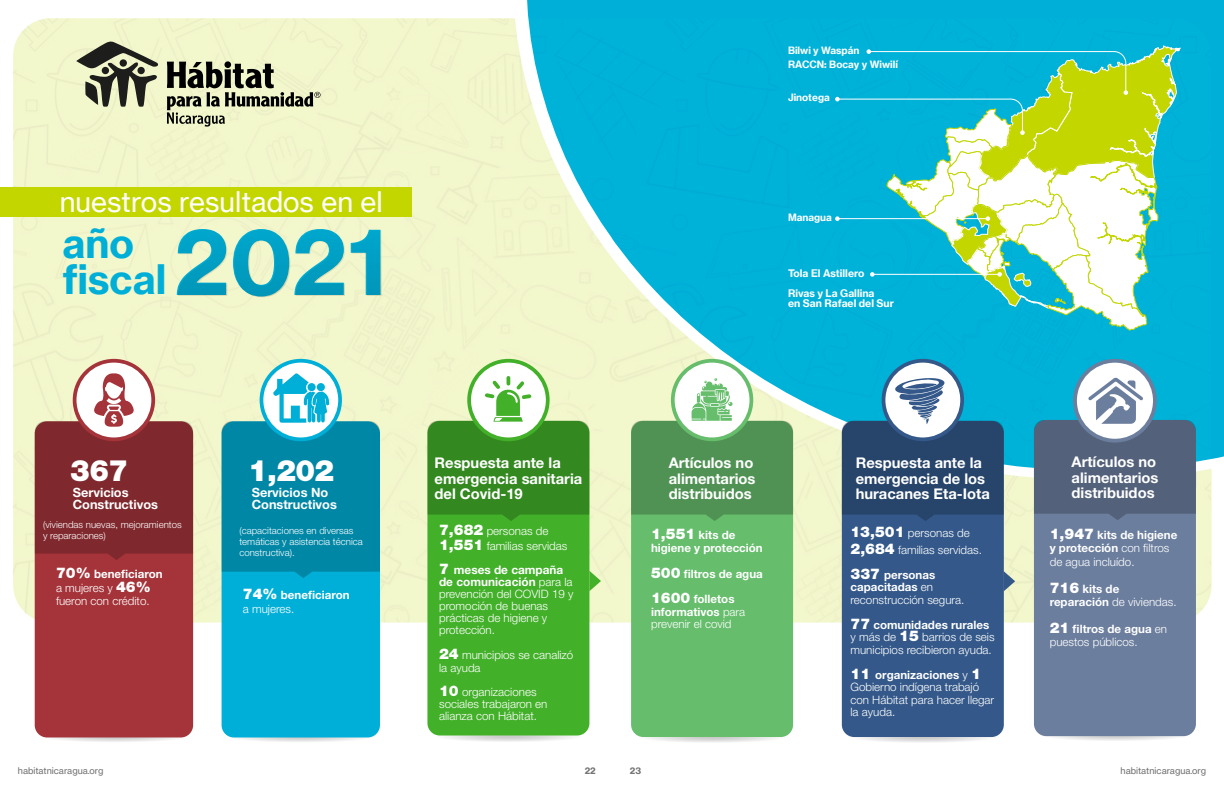
<style>
.page{position:relative;width:1224px;height:792px;background:#fff}
.page>*{position:absolute;margin:0;border:0;box-sizing:border-box;transform-origin:0 0}
.t1{font:39.7px/36.1px "N Haas Grotesk TX Pro 75 Bd";color:#00afd7}
.t2{font:900 29.5px "Helvetica Neue LT Std";letter-spacing:-.02em;color:#fff}
.t3{font:27.7px "N Haas Grotesk TX Pro 55 Rg";color:#fff}
.t4{font:700 14.8px/15.4px "Helvetica Neue LT Std";color:#fff}
.t5{font:700 12.8px/11.8px "Helvetica Neue LT Std";color:#fff}
.t6{font:700 11.8px/12px "Helvetica Neue LT Std";color:#fff}
.t7{font:300 11.6px/12.5px "Helvetica Neue LT Std";color:#fff}
.t8{font:700 11.6px/13.5px "Helvetica Neue LT Std";color:#fff}
.t9{font:10.2px/20px "N Haas Grotesk TX Pro 75 Bd";color:#fff}
.t10{font:9.9px/13.5px "N Haas Grotesk TX Pro 75 Bd";color:#fff}
.t11{font:300 9.6px/11px "Helvetica Neue LT Std";color:#fff}
.t12{font:9px "N Haas Grotesk TX Pro 55 Rg";color:#706f6f}
.t13{font:9px "N Haas Grotesk TX Pro 75 Bd";color:#706f6f}
.s1{font-weight:900;font-size:14.8px}
.s2{font-weight:700}
.s3{font-weight:300}
.s4{font-weight:300;font-size:11.6px}
</style>
<div class="page">
<div style="left:527px;top:0;width:85px;height:18px;background:#00afd7"></div>
<img style="left:13px;top:18px;width:599px;height:605px">
<svg style="left:76px;top:41px;width:83px;height:66px"></svg>
<svg style="left:167px;top:61px;width:154px;height:66px"></svg>
<div style="left:0;top:187px;width:412px;height:30px;background:#c4d600"></div>
<svg style="left:177px;top:229px;width:50px;height:67px"></svg>
<svg style="left:233px;top:229px;width:112px;height:68px"></svg>
<svg style="left:351px;top:230px;width:31px;height:66px"></svg>
<svg style="left:445px;top:727px;width:144px;height:15px"></svg>
<div style="left:427px;top:421px;width:162px;height:315px;background:#43b02a;border-radius:12px"></div>
<svg style="left:467px;top:359px;width:83px;height:82px"></svg>
<div style="left:471px;top:363px;width:75px;height:74px;background:#fff;border-radius:50%"></div>
<svg style="left:427px;top:376px;width:162px;height:145px"></svg>
<svg style="left:35px;top:728px;width:158px;height:14px"></svg>
<div style="left:35px;top:421px;width:158px;height:316px;background:#a4343a;border-radius:12px"></div>
<svg style="left:73px;top:359px;width:82px;height:82px"></svg>
<div style="left:76px;top:363px;width:75px;height:74px;background:#fff;border-radius:50%"></div>
<svg style="left:35px;top:373px;width:158px;height:187px"></svg>
<svg style="left:221px;top:727px;width:159px;height:15px"></svg>
<div style="left:222px;top:421px;width:158px;height:316px;background:#00afd7;border-radius:12px"></div>
<svg style="left:260px;top:359px;width:82px;height:82px"></svg>
<div style="left:263px;top:363px;width:75px;height:74px;background:#fff;border-radius:50%"></div>
<svg style="left:222px;top:373px;width:158px;height:205px"></svg>
<div style="left:317px;top:383px;width:8px;height:8px;background:#00afd7;border-radius:50%"></div>
<div style="left:308px;top:383px;width:8px;height:8px;background:#00afd7;border-radius:50%"></div>
<svg style="left:589px;top:571px;width:12px;height:20px"></svg>
<div style="left:612px;top:480px;width:600px;height:143px;background:#f3f7cc"></div>
<svg style="left:612px;top:0;width:612px;height:470px;fill:#00b2d8"></svg>
<svg style="left:835px;top:45px;width:346px;height:286px"></svg>
<svg style="left:631px;top:728px;width:162px;height:14px"></svg>
<div style="left:631px;top:421px;width:162px;height:316px;background:#66bd6c;border-radius:12px"></div>
<svg style="left:671px;top:359px;width:82px;height:82px"></svg>
<div style="left:675px;top:363px;width:75px;height:74px;background:#fff;border-radius:50%"></div>
<svg style="left:631px;top:378px;width:162px;height:143px"></svg>
<svg style="left:1034px;top:727px;width:162px;height:14px"></svg>
<div style="left:1034px;top:420px;width:162px;height:316px;background:#6c7e9e;border-radius:12px"></div>
<svg style="left:1073px;top:359px;width:84px;height:84px"></svg>
<div style="left:1077px;top:363px;width:76px;height:76px;background:#fff;border-radius:50%"></div>
<svg style="left:1034px;top:378px;width:162px;height:142px"></svg>
<svg style="left:842px;top:728px;width:162px;height:14px"></svg>
<div style="left:842px;top:421px;width:162px;height:316px;background:#335889;border-radius:12px"></div>
<svg style="left:882px;top:359px;width:82px;height:82px"></svg>
<div style="left:885px;top:363px;width:75px;height:74px;background:#fff;border-radius:50%"></div>
<svg style="left:842px;top:378px;width:162px;height:143px"></svg>
<svg style="left:1004px;top:571px;width:11px;height:20px"></svg>
<h3 class="t3" style="left:60px;top:185px;width:324px">nuestros resultados en el</h3>
<h1 class="t1" style="left:63px;top:226px;width:105px">año fiscal</h1>
<p class="t10" style="left:788px;top:44px;width:112px">Bilwi y Waspán<br>RACCN: Bocay y Wiwilí</p>
<p class="t10" style="left:788px;top:91px;width:43px">Jinotega</p>
<p class="t10" style="left:788px;top:211px;width:45px">Managua</p>
<p class="t9" style="left:788px;top:264px;width:88px">Tola El Astillero<br>Rivas y La Gallina</p>
<p class="t9" style="left:788px;top:294px;width:107px">en San Rafael del Sur</p>
<h2 class="t2" style="left:70px;top:453px;width:59px">367</h2>
<p class="t5" style="left:73px;top:486px;width:87px">Servicios<br>Constructivos</p>
<h2 class="t2" style="left:248px;top:453px;width:88px">1,202</h2>
<p class="t5" style="left:252px;top:486px;width:87px">Servicios No<br>Constructivos</p>
<p class="t4" style="left:435px;top:455px;width:149px">Respuesta ante la emergencia sanitaria del Covid-19</p>
<p class="t11" style="left:43px;top:519px;width:140px">(viviendas nuevas, mejoramientos y reparaciones)</p>
<p class="t7" style="left:56px;top:567px;width:108px;line-height:13.5px"><span class="s1">70%</span> <span class="s2">beneficiaron </span>a mujeres y <span class="s1">46% </span>fueron con crédito.</p>
<p class="t11" style="left:239px;top:525px;width:125px">(capacitaciones en diversas temáticas y asistencia técnica constructiva).</p>
<p class="t8" style="left:243px;top:588px;width:108px"><span class="s1">74%</span> beneficiaron <span class="s3">a mujeres.</span></p>
<p class="t7" style="left:439px;top:523px;width:130px;line-height:14.5px"><span class="s1">7,682</span> personas de<br><span class="s1">1,551</span> familias servidas</p>
<p class="t6" style="left:439px;top:564px;width:135px"><span class="s1">7</span> meses de campaña de comunicación <span class="s4">para la</span></p>
<p class="t7" style="left:439px;top:588px;width:136px;line-height:12px">prevención del COVID 19 y promoción de buenas prácticas de higiene y protección.</p>
<p class="t7" style="left:439px;top:649px;width:136px"><span class="s1">24</span> municipios se canalizó la ayuda</p>
<p class="t7" style="left:439px;top:686px;width:110px;line-height:12px"><span class="s1">10</span> organizaciones sociales trabajaron en alianza con Hábitat.</p>
<p class="t12" style="left:18px;top:765px;width:87px">habitatnicaragua.org</p>
<p class="t13" style="left:585px;top:765px;width:13px">22</p>
<p class="t4" style="left:669px;top:455px;width:88px">Artículos no alimentarios distribuidos</p>
<p class="t8" style="left:651px;top:529px;width:113px;line-height:12.7px"><span class="s1">1,551</span> kits de higiene y protección</p>
<p class="t8" style="left:651px;top:560px;width:113px;line-height:25.4px"><span class="s1">500</span> filtros de agua<br><span class="s1">1600</span> folletos</p>
<p class="t7" style="left:651px;top:605px;width:96px"><span class="s2">informativos</span> para prevenir el covid</p>
<p class="t4" style="left:856px;top:455px;width:136px">Respuesta ante la emergencia de los huracanes Eta-Iota</p>
<p class="t7" style="left:850px;top:525px;width:133px;line-height:16.5px"><span class="s1">13,501</span> personas de<br><span class="s1">2,684</span> familias servidas.</p>
<p class="t7" style="left:850px;top:568px;width:115px"><span class="s1">337</span> <span class="s2">personas capacitadas</span> en reconstrucción segura.</p>
<p class="t7" style="left:850px;top:618px;width:146px"><span class="s1">77</span> <span class="s2">comunidades rurales </span>y más de <span class="s1">15</span> barrios de seis municipios recibieron ayuda.</p>
<p class="t7" style="left:850px;top:668px;width:145px"><span class="s1">11</span> <span class="s2">organizaciones</span> y <span class="s1">1<br></span>Gobierno indígena trabajó con Hábitat para hacer llegar la ayuda.</p>
<p class="t4" style="left:1072px;top:454px;width:88px">Artículos no alimentarios distribuidos</p>
<p class="t7" style="left:1050px;top:527px;width:129px;line-height:13.5px"><span class="s1">1,947</span> <span class="s2">kits de higiene y protección</span> con filtros de agua incluído.</p>
<p class="t8" style="left:1050px;top:581px;width:129px"><span class="s1">716</span> kits de reparación <span class="s3">de viviendas.</span></p>
<p class="t7" style="left:1050px;top:622px;width:119px;line-height:13.5px"><span class="s1">21</span> <span class="s2">filtros de agua</span> en puestos públicos.</p>
<p class="t13" style="left:630px;top:765px;width:13px">23</p>
<p class="t12" style="left:1121px;top:765px;width:87px">habitatnicaragua.org</p>
</div>
